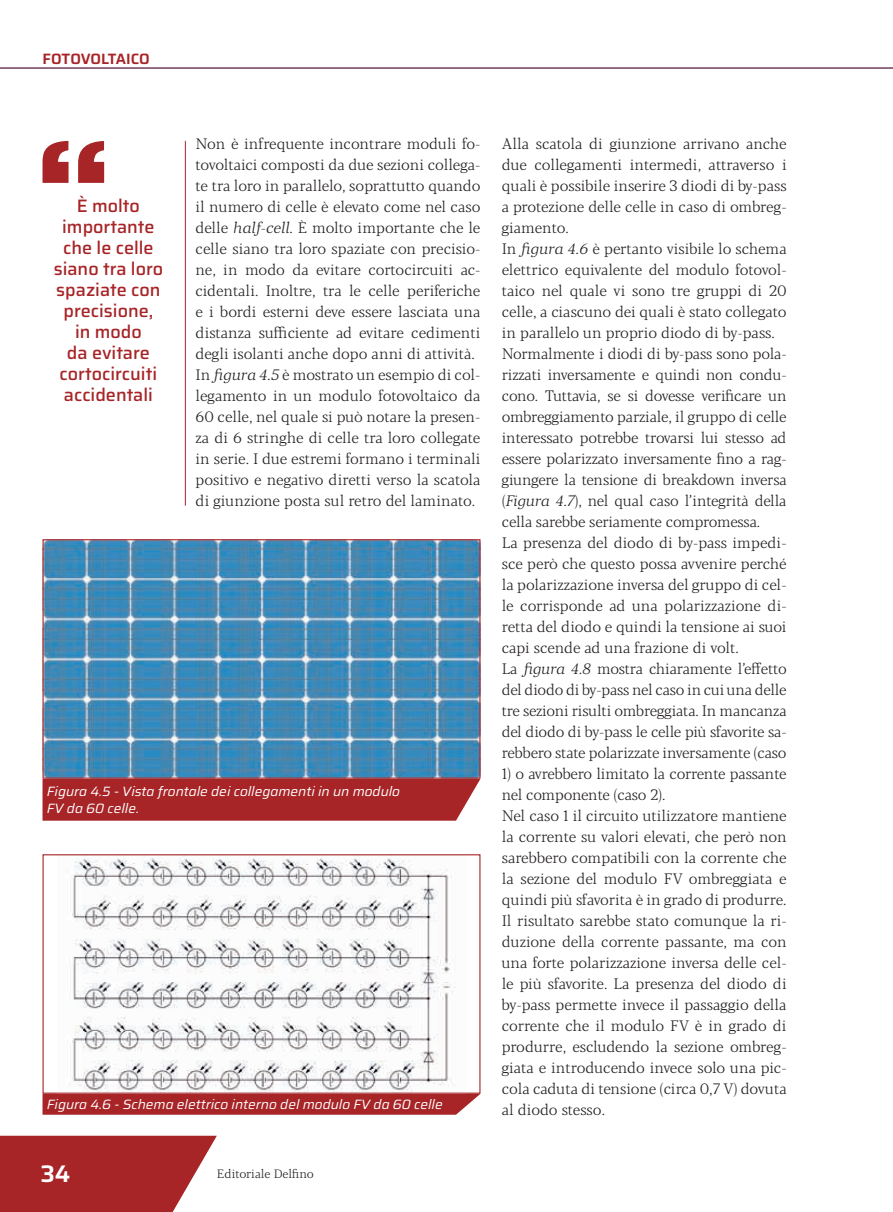
<style>
.page{position:relative;width:893px;height:1212px;background:#fff}
.page>*{position:absolute;margin:0;border:0;box-sizing:border-box;transform-origin:0 0}
.t1{font:600 24px "Saira";color:#fff}
.t2{font:500 18px/21px "Saira";color:#a72427;text-align:center}
.t3{font:300 15px/21px "Blacker Pro Text";letter-spacing:-.01em;color:#231f20}
.t4{font:600 15px "Saira";color:#a72427}
.t5{font:italic 13.5px/16.5px "Saira";color:#fff}
.t6{font:300 12px "Blacker Pro Text";color:#231f20}
.s1{font-style:italic}
</style>
<div class="page">
<svg style="left:0;top:1136px;width:217px;height:76px;background:#b03a3d"></svg>
<hr style="left:0;top:68px;width:893px;height:1px;background:#a72427">
<hr style="left:185px;top:141px;width:1px;height:365px;background:#a72427">
<svg style="left:43px;top:141px;width:61px;height:42px"></svg>
<svg style="left:43px;top:1094px;width:437px;height:21px;background:#aa2c2f"></svg>
<div style="left:43px;top:779px;width:437px;height:42px;background:#a72427"></div>
<img style="left:70px;top:856px;width:385px;height:236px">
<div style="left:43px;top:854px;width:437px;height:240px;border:1px solid #a72427"></div>
<img style="left:45px;top:541px;width:433px;height:236px">
<div style="left:43px;top:539px;width:437px;height:240px;border:1px solid #a72427"></div>
<p class="t4" style="left:43px;top:46px;width:109px">FOTOVOLTAICO</p>
<p class="t3" style="left:196px;top:133px;width:286px">Non è infrequente incontrare moduli fo&shy;tovoltaici composti da due sezioni collega&shy;te tra loro in parallelo, soprattutto quando il numero di celle è elevato come nel caso delle <span class="s1">half-cell</span>. È molto importante che le celle siano tra loro spaziate con precisio&shy;ne, in modo da evitare cortocircuiti ac&shy;cidentali. Inoltre, tra le celle periferiche e i bordi esterni deve essere lasciata una distanza sufficiente ad evitare cedimenti degli isolanti anche dopo anni di attività.<br>In <span class="s1">figura 4.5</span> è mostrato un esempio di col&shy;legamento in un modulo fotovoltaico da 60 celle, nel quale si può notare la presen&shy;za di 6 stringhe di celle tra loro collegate in serie. I due estremi formano i terminali positivo e negativo diretti verso la scatola di giunzione posta sul retro del laminato.</p>
<p class="t3" style="left:502px;top:133px;width:286px">Alla scatola di giunzione arrivano anche due collegamenti intermedi, attraverso i quali è possibile inserire 3 diodi di by-pass a protezione delle celle in caso di ombreg&shy;giamento.<br>In <span class="s1">figura 4.6</span> è pertanto visibile lo schema elettrico equivalente del modulo fotovol&shy;taico nel quale vi sono tre gruppi di 20 celle, a ciascuno dei quali è stato collegato in parallelo un proprio diodo di by-pass.<br>Normalmente i diodi di by-pass sono pola&shy;rizzati inversamente e quindi non condu&shy;cono. Tuttavia, se si dovesse verificare un ombreggiamento parziale, il gruppo di celle interessato potrebbe trovarsi lui stesso ad essere polarizzato inversamente fino a rag&shy;giungere la tensione di breakdown inversa (<span class="s1">Figura 4.7</span>), nel qual caso l’integrità della cella sarebbe seriamente compromessa.<br>La presenza del diodo di by-pass impedi&shy;sce però che questo possa avvenire perché la polarizzazione inversa del gruppo di cel&shy;le corrisponde ad una polarizzazione di&shy;retta del diodo e quindi la tensione ai suoi capi scende ad una frazione di volt.<br>La <span class="s1">figura 4.8</span> mostra chiaramente l’effetto del diodo di by-pass nel caso in cui una delle tre sezioni risulti ombreggiata. In mancanza del diodo di by-pass le celle più sfavorite sa&shy;rebbero state polarizzate inversamente (caso</p>
<p class="t3" style="left:502px;top:763px;width:286px">1) o avrebbero limitato la corrente passante nel componente (caso 2).<br>Nel caso 1 il circuito utilizzatore mantiene la corrente su valori elevati, che però non sarebbero compatibili con la corrente che la sezione del modulo FV ombreggiata e quindi più sfavorita è in grado di produrre.<br>Il risultato sarebbe stato comunque la ri&shy;duzione della corrente passante, ma con una forte polarizzazione inversa delle cel&shy;le più sfavorite. La presenza del diodo di by-pass permette invece il passaggio della corrente che il modulo FV è in grado di produrre, escludendo la sezione ombreg&shy;giata e introducendo invece solo una pic&shy;cola caduta di tensione (circa 0,7 V) dovuta al diodo stesso.</p>
<p class="t2" style="left:54px;top:194px;width:111px">È molto importante che le celle siano tra loro spaziate con precisione, in modo<br>da evitare cortocircuiti accidentali</p>
<p class="t5" style="left:47px;top:783px;width:355px">Figura 4.5 - Vista frontale dei collegamenti in un modulo<br>FV da 60 celle.</p>
<p class="t5" style="left:47px;top:1095px;width:397px">Figura 4.6 - Schema elettrico interno del modulo FV da 60 celle</p>
<h1 class="t1" style="left:40px;top:1154px;width:32px">34</h1>
<p class="t6" style="left:217px;top:1166px;width:99px">Editoriale Delfino</p>
</div>
